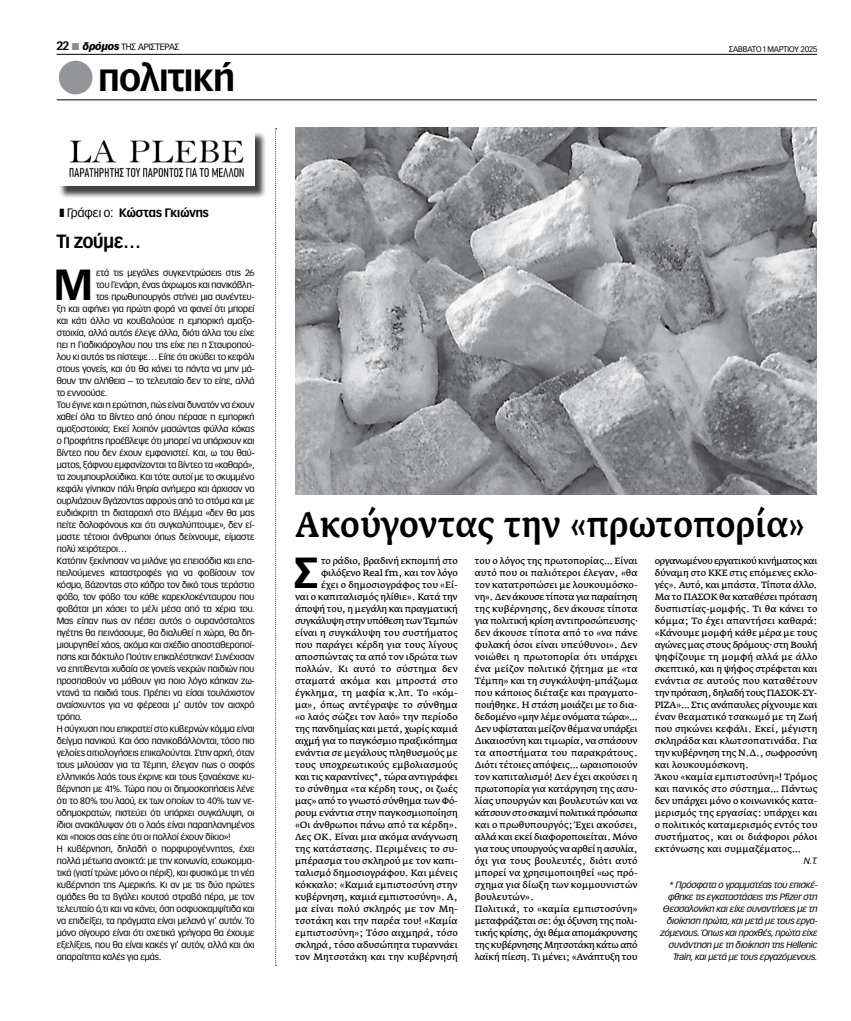
<style>
.page{position:relative;width:851px;height:1021px;background:#fff}
.page>*{position:absolute;margin:0;border:0;box-sizing:border-box;transform-origin:0 0}
.t1{font:700 42.7px "Vectora Greek";color:#000}
.t2{font:700 36px "Vectora Greek";color:#000}
.t3{font:500 35px "Fedra Serif A Pro";letter-spacing:.005em;color:#000;scale:.93 1}
.t4{font:700 18.8px "Vectora Greek";color:#000;scale:.95 1}
.t5{font:700 12px "Vectora Greek";letter-spacing:.005em;color:#000}
.t6{font:9px/12px "Fedra Serif A Pro";color:#000}
.t7{font:9px "Vectora Greek";color:#000}
.t8{font:italic 9px/12px "Vectora Greek";letter-spacing:-.005em;color:#000;text-align:right}
.t9{font:8px "Vectora Greek";color:#000}
.s1{font-weight:700;font-size:12px}
.s2{color:#8a8c8e}
.s3{font-weight:900;font-style:italic;font-size:10px}
.s4{font-weight:400}
</style>
<div class="page">
<hr style="left:57px;top:54px;width:759px;height:1px;background:#000">
<hr style="left:57px;top:100px;width:759px;height:1px;background:#000">
<div style="left:59px;top:61px;width:33px;height:33px;background:#939598;border-radius:50%"></div>
<svg style="left:275px;top:128px;width:1px;height:837px"></svg>
<div style="left:58px;top:131px;width:209px;height:67px;background:#000;opacity:.75"></div>
<div style="left:57px;top:129px;width:197px;height:57px;background:#fff"></div>
<img style="left:69px;top:140px;width:176px;height:38px">
<img style="left:295px;top:128px;width:521px;height:367px">
<p class="t7" style="left:57px;top:41px;width:124px"><span class="s1">22</span> <span class="s2">■</span> <span class="s3">δρόμος</span> ΤΗΣ ΑΡΙΣΤΕΡΑΣ</p>
<p class="t9" style="left:729px;top:44px;width:90px">ΣΑΒΒΑΤΟ 1 ΜΑΡΤΙΟΥ 2025</p>
<h2 class="t2" style="left:98px;top:56px;width:138px">πολιτική</h2>
<h3 class="t5" style="left:59px;top:205px;width:151px">❚ <span class="s4">Γράφει ο:</span> Κώστας Γκιώνης</h3>
<h3 class="t4" style="left:57px;top:229px;width:90px">Τι ζούμε…</h3>
<h1 class="t1" style="left:54px;top:258px;width:40px">Μ</h1>
<p class="t7" style="left:96px;top:267px;width:160px">ετά τις μεγάλες συγκεντρώσεις στις 26</p>
<p class="t7" style="left:96px;top:279px;width:160px">του Γενάρη, ένας άχρωμος και πανικόβλη-</p>
<p class="t7" style="left:96px;top:291px;width:160px">τος πρωθυπουργός στήνει μια συνέντευ-</p>
<p class="t7" style="left:57px;top:303px;width:199px">ξη και αφήνει για πρώτη φορά να φανεί ότι μπορεί</p>
<p class="t7" style="left:57px;top:315px;width:199px">και κάτι άλλο να κουβαλούσε η εμπορική αμαξο-</p>
<p class="t7" style="left:57px;top:327px;width:199px">στοιχία, αλλά αυτός έλεγε άλλα, διότι άλλα του είχε</p>
<p class="t7" style="left:57px;top:339px;width:199px">πει η Γιαδικιάρογλου που της είχε πει η Σταυροπού-</p>
<p class="t7" style="left:57px;top:351px;width:199px">λου κι αυτός τις πίστεψε… Είπε ότι σκύβει το κεφάλι</p>
<p class="t7" style="left:57px;top:363px;width:199px">στους γονείς, και ότι θα κάνει τα πάντα να μην μά-</p>
<p class="t7" style="left:57px;top:375px;width:199px">θουν την αλήθεια – το τελευταίο δεν το είπε, αλλά</p>
<p class="t7" style="left:57px;top:387px;width:52px">το εννοούσε.</p>
<p class="t7" style="left:57px;top:399px;width:199px">Του έγινε και η ερώτηση, πώς είναι δυνατόν να έχουν</p>
<p class="t7" style="left:57px;top:411px;width:199px">χαθεί όλα τα βίντεο από όπου πέρασε η εμπορική</p>
<p class="t7" style="left:57px;top:423px;width:199px">αμαξοστοιχία; Εκεί λοιπόν μασώντας φύλλα κόκας</p>
<p class="t7" style="left:57px;top:435px;width:199px">ο Προφήτης προέβλεψε ότι μπορεί να υπάρχουν και</p>
<p class="t7" style="left:57px;top:447px;width:199px">βίντεο που δεν έχουν εμφανιστεί. Και, ω του θαύ-</p>
<p class="t7" style="left:57px;top:459px;width:199px">ματος, ξάφνου εμφανίζονται τα βίντεο τα «καθαρά»,</p>
<p class="t7" style="left:57px;top:471px;width:199px">τα ζουμπουρλούδικα. Και τότε αυτοί με το σκυμμένο</p>
<p class="t7" style="left:57px;top:483px;width:199px">κεφάλι γίνηκαν πάλι θηρία ανήμερα και άρχισαν να</p>
<p class="t7" style="left:57px;top:495px;width:199px">ουρλιάζουν βγάζοντας αφρούς από το στόμα και με</p>
<p class="t7" style="left:57px;top:507px;width:199px">ευδιάκριτη τη διαταραχή στο βλέμμα «δεν θα μας</p>
<p class="t7" style="left:57px;top:519px;width:199px">πείτε δολοφόνους και ότι συγκαλύπτουμε», δεν εί-</p>
<p class="t7" style="left:57px;top:531px;width:199px">μαστε τέτοιοι άνθρωποι όπως δείχνουμε, είμαστε</p>
<p class="t7" style="left:57px;top:543px;width:72px">πολύ χειρότεροι…</p>
<p class="t7" style="left:57px;top:555px;width:199px">Κατόπιν ξεκίνησαν να μιλάνε για επεισόδια και επα-</p>
<p class="t7" style="left:57px;top:567px;width:199px">πειλούμενες καταστροφές για να φοβίσουν τον</p>
<p class="t7" style="left:57px;top:579px;width:199px">κόσμο, βάζοντας στο κάδρο τον δικό τους τεράστιο</p>
<p class="t7" style="left:57px;top:591px;width:199px">φόβο, τον φόβο του κάθε καρεκλοκένταυρου που</p>
<p class="t7" style="left:57px;top:603px;width:199px">φοβάται μη χάσει το μέλι μέσα από τα χέρια του.</p>
<p class="t7" style="left:57px;top:615px;width:199px">Μας είπαν πως αν πέσει αυτός ο ουρανόσταλτος</p>
<p class="t7" style="left:57px;top:627px;width:199px">ηγέτης θα πεινάσουμε, θα διαλυθεί η χώρα, θα δη-</p>
<p class="t7" style="left:57px;top:639px;width:199px">μιουργηθεί χάος, ακόμα και σχέδιο αποσταθεροποί-</p>
<p class="t7" style="left:57px;top:651px;width:199px">ησης και δάκτυλο Πούτιν επικαλέστηκαν! Συνέχισαν</p>
<p class="t7" style="left:57px;top:663px;width:199px">να επιτίθενται χυδαία σε γονείς νεκρών παιδιών που</p>
<p class="t7" style="left:57px;top:675px;width:199px">προσπαθούν να μάθουν για ποιο λόγο κάηκαν ζω-</p>
<p class="t7" style="left:57px;top:687px;width:199px">ντανά τα παιδιά τους. Πρέπει να είσαι τουλάχιστον</p>
<p class="t7" style="left:57px;top:699px;width:199px">αναίσχυντος για να φέρεσαι μ’ αυτόν τον αισχρό</p>
<p class="t7" style="left:57px;top:711px;width:27px">τρόπο.</p>
<p class="t7" style="left:57px;top:723px;width:199px">Η σύγχυση που επικρατεί στο κυβερνών κόμμα είναι</p>
<p class="t7" style="left:57px;top:735px;width:199px">δείγμα πανικού. Και όσο πανικοβάλλονται, τόσο πιο</p>
<p class="t7" style="left:57px;top:747px;width:199px">γελοίες αιτιολογήσεις επικαλούνται. Στην αρχή, όταν</p>
<p class="t7" style="left:57px;top:759px;width:199px">τους μιλούσαν για τα Τέμπη, έλεγαν πως ο σοφός</p>
<p class="t7" style="left:57px;top:771px;width:199px">ελληνικός λαός τους έκρινε και τους ξαναέκανε κυ-</p>
<p class="t7" style="left:57px;top:783px;width:199px">βέρνηση με 41%. Τώρα που οι δημοσκοπήσεις λένε</p>
<p class="t7" style="left:57px;top:795px;width:199px">ότι το 80% του λαού, εκ των οποίων το 40% των νε-</p>
<p class="t7" style="left:57px;top:807px;width:199px">οδημοκρατών, πιστεύει ότι υπάρχει συγκάλυψη, οι</p>
<p class="t7" style="left:57px;top:819px;width:199px">ίδιοι ανακάλυψαν ότι ο λαός είναι παραπλανημένος</p>
<p class="t7" style="left:57px;top:831px;width:175px">και «ποιος σας είπε ότι οι πολλοί έχουν δίκιο»!</p>
<p class="t7" style="left:57px;top:843px;width:199px">Η κυβέρνηση, δηλαδή ο πορφυρογέννητος, έχει</p>
<p class="t7" style="left:57px;top:855px;width:199px">πολλά μέτωπα ανοικτά: με την κοινωνία, εσωκομμα-</p>
<p class="t7" style="left:57px;top:867px;width:199px">τικά (γιατί τρώνε μόνο οι πέριξ), και φυσικά με τη νέα</p>
<p class="t7" style="left:57px;top:879px;width:199px">κυβέρνηση της Αμερικής. Κι αν με τις δύο πρώτες</p>
<p class="t7" style="left:57px;top:891px;width:199px">ομάδες θα τα βγάλει κουτσά στραβά πέρα, με τον</p>
<p class="t7" style="left:57px;top:903px;width:199px">τελευταίο ό,τι και να κάνει, όση οσφυοκαμψίτιδα και</p>
<p class="t7" style="left:57px;top:915px;width:199px">να επιδείξει, τα πράγματα είναι μελανά γι’ αυτόν. Το</p>
<p class="t7" style="left:57px;top:927px;width:199px">μόνο σίγουρο είναι ότι σχετικά γρήγορα θα έχουμε</p>
<p class="t7" style="left:57px;top:939px;width:199px">εξελίξεις, που θα είναι κακές γι’ αυτόν, αλλά και όχι</p>
<p class="t7" style="left:57px;top:951px;width:106px">απαραίτητα καλές για εμάς.</p>
<h3 class="t3" style="left:295px;top:504px;width:550px">Ακούγοντας την «πρωτοπορία»</h3>
<h1 class="t1" style="left:294px;top:546px;width:25px">Σ</h1>
<p class="t6" style="left:295px;top:555px;width:164px;text-align:right">το ράδιο, βραδινή εκπομπή στο φιλόξενο Real fm, και τον λόγο<br>έχει ο δημοσιογράφος του «Εί-<br>ναι ο καπιταλισμός ηλίθιε». Κατά την άποψή του, η μεγάλη και πραγματική συγκάλυψη στην υπόθεση των Τεμπών είναι η συγκάλυψη του συστήματος που παράγει κέρδη για τους λίγους αποσπώντας τα από τον ιδρώτα των πολλών. Κι αυτό το σύστημα δεν σταματά ακόμα και μπροστά στο έγκλημα, τη μαφία κ.λπ. Το «κόμ&shy;μα», όπως αντέγραψε το σύνθημα «ο λαός σώζει τον λαό» την περίοδο της πανδημίας και μετά, χωρίς καμιά αιχμή για το παγκόσμιο πραξικόπημα ενάντια σε μεγάλους πληθυσμούς με τους υποχρεωτικούς εμβολιασμούς και τις καραντίνες*, τώρα αντιγράφει το σύνθημα «τα κέρδη τους, οι ζωές μας» από το γνωστό σύνθημα των Φό&shy;ρουμ ενάντια στην παγκοσμιοποίηση «Οι άνθρωποι πάνω από τα κέρδη».<br>Λες ΟΚ. Είναι μια ακόμα ανάγνωση της κατάστασης. Περιμένεις το συ&shy;μπέρασμα του σκληρού με τον καπι&shy;ταλισμό δημοσιογράφου. Και μένεις κόκκαλο: «Καμιά εμπιστοσύνη στην κυβέρνηση, καμιά εμπιστοσύνη». Α, μα είναι πολύ σκληρός με τον Μη&shy;τσοτάκη και την παρέα του! «Καμία εμπιστοσύνη»; Τόσο αιχμηρά, τόσο σκληρά, τόσο αδυσώπητα τυραννάει τον Μητσοτάκη και την κυβέρνησή</p>
<p class="t6" style="left:475px;top:555px;width:165px">του ο λόγος της πρωτοπορίας… Είναι αυτό που οι παλιότεροι έλεγαν, «θα τον κατατροπώσει με λουκουμόσκο&shy;νη». Δεν άκουσε τίποτα για παραίτηση της κυβέρνησης, δεν άκουσε τίποτα για πολιτική κρίση αντιπροσώπευσης· δεν άκουσε τίποτα από το «να πάνε φυλακή όσοι είναι υπεύθυνοι». Δεν νοιώθει η πρωτοπορία ότι υπάρχει ένα μείζον πολιτικό ζήτημα με «τα Τέμπη» και τη συγκάλυψη-μπάζωμα που κάποιος διέταξε και πραγματο&shy;ποιήθηκε. Η στάση μοιάζει με το δια&shy;δεδομένο «μην λέμε ονόματα τώρα»… Δεν υφίσταται μείζον θέμα να υπάρξει Δικαιοσύνη και τιμωρία, να σπάσουν τα αποστήματα του παρακράτους.<br>Διότι τέτοιες απόψεις… ωραιοποιούν τον καπιταλισμό! Δεν έχει ακούσει η πρωτοπορία για κατάργηση της ασυ&shy;λίας υπουργών και βουλευτών και να κάτσουν στο σκαμνί πολιτικά πρόσωπα και ο πρωθυπουργός; Έχει ακούσει, αλλά και εκεί διαφοροποιείται. Μόνο για τους υπουργούς να αρθεί η ασυλία, όχι για τους βουλευτές, διότι αυτό μπορεί να χρησιμοποιηθεί «ως πρό&shy;σχημα για δίωξη των κομμουνιστών βουλευτών».<br>Πολιτικά, το «καμία εμπιστοσύνη» μεταφράζεται σε: όχι όξυνση της πολι&shy;τικής κρίσης, όχι θέμα απομάκρυνσης της κυβέρνησης Μητσοτάκη κάτω από λαϊκή πίεση. Τι μένει; «Ανάπτυξη του</p>
<p class="t6" style="left:654px;top:555px;width:164px">οργανωμένου εργατικού κινήματος και δύναμη στο ΚΚΕ στις επόμενες εκλο&shy;γές». Αυτό, και μπάστα. Τίποτα άλλο.<br>Μα το ΠΑΣΟΚ θα καταθέσει πρόταση δυσπιστίας-μομφής. Τι θα κάνει το κόμμα; Το έχει απαντήσει καθαρά: «Κάνουμε μομφή κάθε μέρα με τους αγώνες μας στους δρόμους· στη Βουλή ψηφίζουμε τη μομφή αλλά με άλλο σκεπτικό, και η ψήφος στρέφεται και ενάντια σε αυτούς που καταθέτουν την πρόταση, δηλαδή τους ΠΑΣΟΚ-ΣΥ-ΡΙΖΑ»… Στις ανάπαυλες ρίχνουμε και έναν θεαματικό τσακωμό με τη Ζωή που σηκώνει κεφάλι. Εκεί, μέγιστη σκληράδα και κλωτσοπατινάδα. Για την κυβέρνηση της Ν.Δ., σωφροσύνη και λουκουμόσκονη.<br>Άκου «καμία εμπιστοσύνη»! Τρόμος και πανικός στο σύστημα… Πάντως δεν υπάρχει μόνο ο κοινωνικός κατα&shy;μερισμός της εργασίας: υπάρχει και ο πολιτικός καταμερισμός εντός του συστήματος, και οι διάφοροι ρόλοι εκτόνωσης και συμμαζέματος…</p>
<p class="t8" style="left:803px;top:855px;width:15px">Ν.Τ.</p>
<p class="t8" style="left:660px;top:879px;width:158px">* Πρόσφατα ο γραμματέας του επισκέ&shy;φθηκε τις εγκαταστάσεις της Pfizer στη Θεσσαλονίκη και είχε συναντήσεις με τη διοίκηση πρώτα, και μετά με τους εργα&shy;ζόμενους. Όπως και προχθές, πρώτα είχε συνάντηση με τη διοίκηση της Hellenic Train, και μετά με τους εργαζόμενους.</p>
</div>
